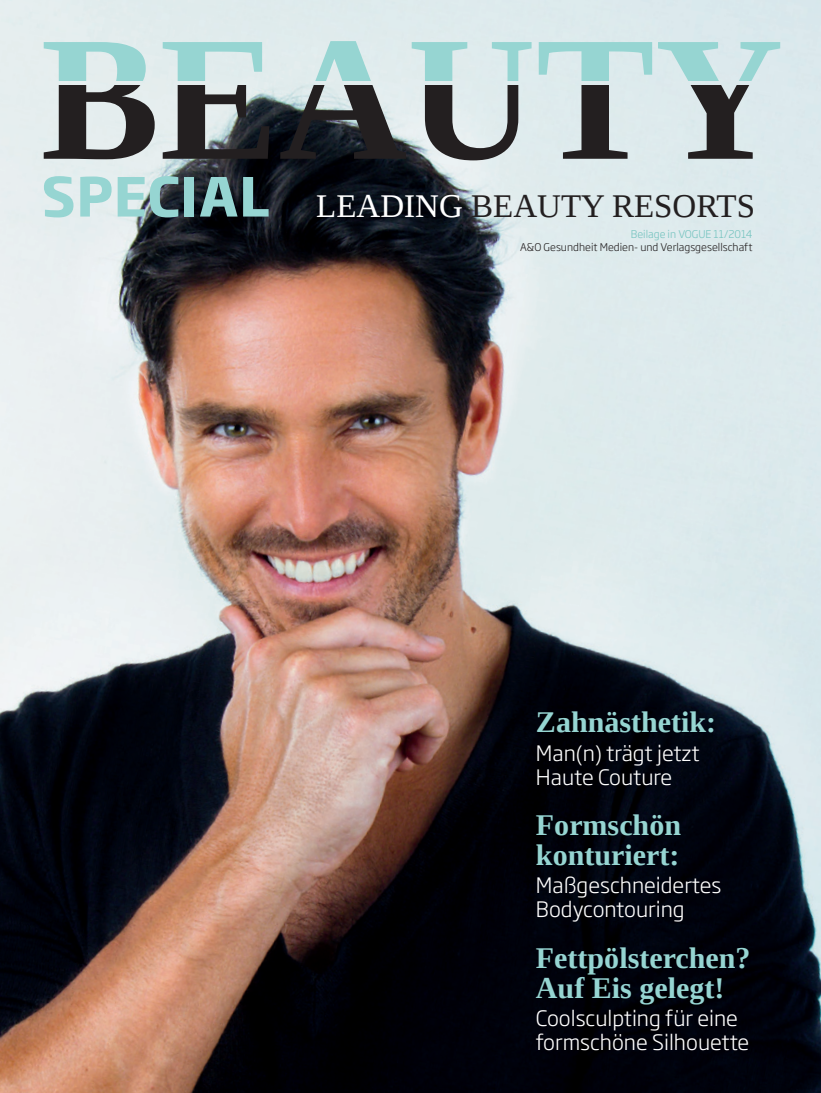
<style>
.page{position:relative;width:821px;height:1093px;background:#fff}
.page>*{position:absolute;margin:0;border:0;box-sizing:border-box;transform-origin:0 0}
.t1{font:700 178.2px "Liberation Serif";color:#231f20}
.t2{font:700 53.25px "Soho Gothic Pro";letter-spacing:.01em;color:#96d5d2}
.t3{font:33px "Liberation Serif";color:#231f20}
.t4{font:700 30px/30.5px "Liberation Serif";color:#96d5d2}
.t5{font:300 21px/24px "Soho Gothic Pro";color:#fff}
.t6{font:300 10.5px "Soho Gothic Pro";color:#231f20}
.t7{font:300 10.5px "Soho Gothic Pro";color:#74c3bf}
.s1{color:#fff}
</style>
<div class="page">
<img style="left:0;top:1px;width:820px;height:1092px">
<h1 class="t1" style="left:41px;top:0;width:744px">BEAUTY</h1>
<h2 class="t2" style="left:41px;top:154px;width:230px">SPECIAL</h2>
<h3 class="t3" style="left:316px;top:187px;width:440px"><span class="s1">LEADING</span> BEAUTY RESORTS</h3>
<p class="t7" style="left:631px;top:226px;width:123px">Beilage in VOGUE 11/2014</p>
<p class="t6" style="left:520px;top:239px;width:234px">A&amp;O Gesundheit Medien- und Verlagsgesellschaft</p>
<h3 class="t4" style="left:536px;top:707px;width:182px">Zahnästhetik:</h3>
<p class="t5" style="left:536px;top:740px;width:165px">Man(n) trägt jetzt<br>Haute Couture</p>
<h3 class="t4" style="left:536px;top:809px;width:146px">Formschön konturiert:</h3>
<p class="t5" style="left:536px;top:872px;width:187px">Maßgeschneidertes<br>Bodycontouring</p>
<h3 class="t4" style="left:536px;top:942px;width:216px">Fettpölsterchen?<br>Auf Eis gelegt!</h3>
<p class="t5" style="left:536px;top:1005px;width:215px">Coolsculpting für eine formschöne Silhouette</p>
</div>
